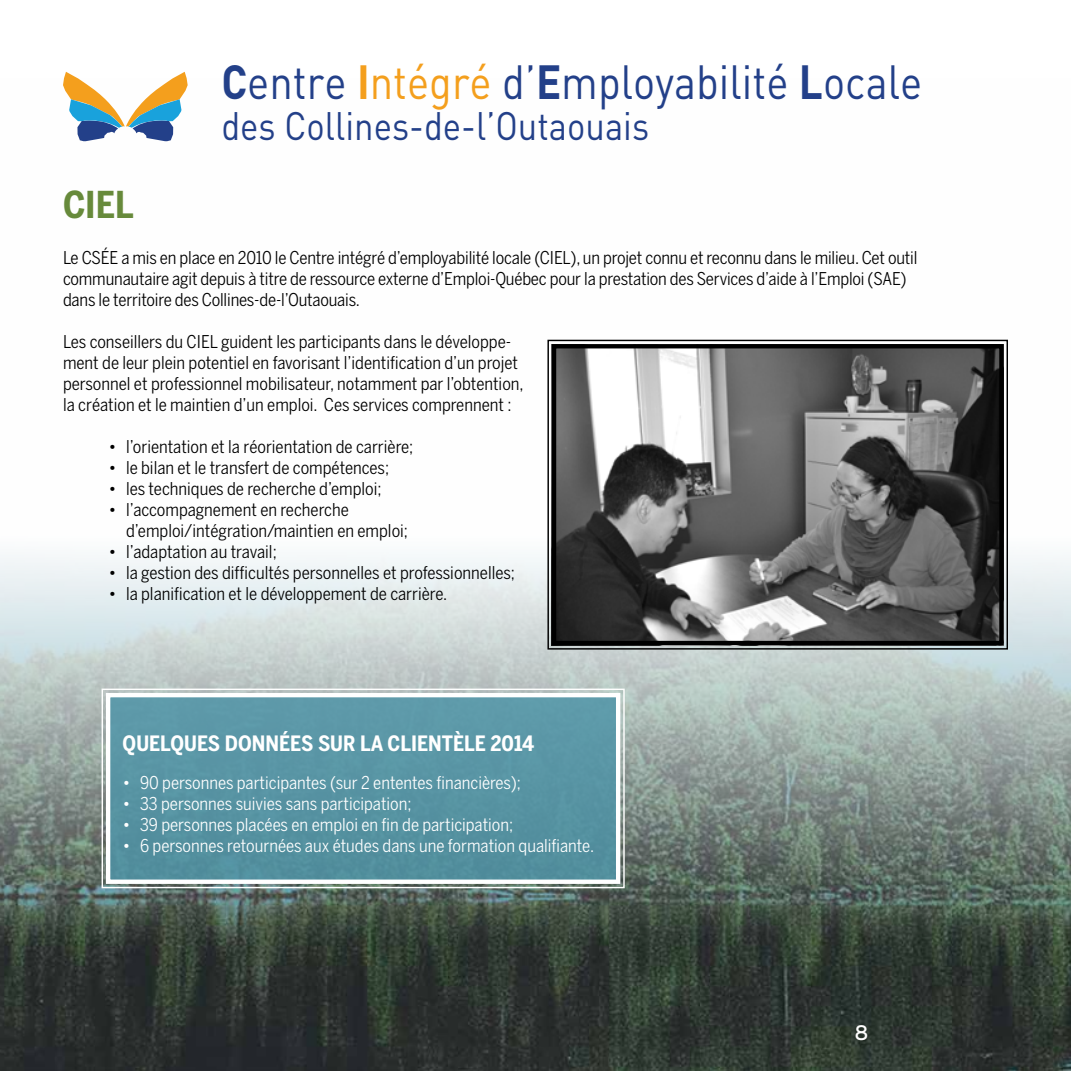
<style>
.page{position:relative;width:1071px;height:1071px;background:#fff}
.page>*{position:absolute;margin:0;border:0;box-sizing:border-box;transform-origin:0 0}
.t1{font:47.43px "DIN";color:#234089;scale:.88 1}
.t2{font:39.2px "DIN";color:#234089;scale:.88 1}
.t3{font:700 36.75px "Benton Sans Cond";color:#678a3b}
.t4{font:700 21px "Benton Sans Cond";color:#fff}
.t5{font:21px "Interstate";color:#fff}
.t6{font:17.5px/21px "Benton Sans Cond";color:#000}
.t7{font:17.5px "Benton Sans Cond";color:#fff}
.s1{font-weight:700}
.s2{font-weight:700;color:#f49f1d}
.s3{color:#f49f1d}
</style>
<div class="page">
<img style="left:0;top:141px;width:1071px;height:930px">
<svg style="left:63px;top:72px;width:125px;height:69px"></svg>
<svg style="left:547px;top:339px;width:462px;height:311px"></svg>
<div style="left:552px;top:344px;width:452px;height:301px;border:4px solid #000"></div>
<svg style="left:101px;top:688px;width:524px;height:201px"></svg>
<div style="left:106px;top:693px;width:514px;height:191px;border:4px solid #fff"></div>
<h1 class="t1" style="left:221px;top:53px;width:798px"><span class="s1">C</span>entre <span class="s2">I</span><span class="s3">ntégré</span> d’<span class="s1">E</span>mployabilité <span class="s1">L</span>ocale</h1>
<h2 class="t2" style="left:221px;top:102px;width:488px">des Collines-de-l’Outaouais</h2>
<h3 class="t3" style="left:63px;top:183px;width:19px">CIEL</h3>
<p class="t6" style="left:63px;top:247px;width:856px">Le CSÉE a mis en place en 2010 le Centre intégré d’employabilité locale (CIEL), un projet connu et reconnu dans le milieu. Cet outil communautaire agit depuis à titre de ressource externe d’Emploi-Québec pour la prestation des Services d’aide à l’Emploi (SAE) dans le territoire des Collines-de-l’Outaouais.</p>
<p class="t6" style="left:63px;top:331px;width:462px">Les conseillers du CIEL guident les participants dans le développe&shy;ment de leur plein potentiel en favorisant l’identification d’un projet personnel et professionnel mobilisateur, notamment par l’obtention, la création et le maintien d’un emploi. Ces services comprennent :</p>
<p class="t6" style="left:108px;top:436px;width:306px">• l’orientation et la réorientation de carrière;</p>
<p class="t6" style="left:108px;top:457px;width:282px">• le bilan et le transfert de compétences;</p>
<p class="t6" style="left:108px;top:478px;width:275px">• les techniques de recherche d’emploi;</p>
<p class="t6" style="left:126px;top:499px;width:284px;text-indent:-18px">• l’accompagnement en recherche d’emploi/intégration/maintien en emploi;</p>
<p class="t6" style="left:108px;top:541px;width:170px">• l’adaptation au travail;</p>
<p class="t6" style="left:108px;top:562px;width:408px">• la gestion des difficultés personnelles et professionnelles;</p>
<p class="t6" style="left:108px;top:583px;width:340px">• la planification et le développement de carrière.</p>
<p class="t4" style="left:123px;top:731px;width:413px">QUELQUES DONNÉES SUR LA CLIENTÈLE 2014</p>
<p class="t7" style="left:123px;top:772px;width:400px">• 90 personnes participantes (sur 2 ententes financières);</p>
<p class="t7" style="left:123px;top:793px;width:290px">• 33 personnes suivies sans participation;</p>
<p class="t7" style="left:123px;top:814px;width:392px">• 39 personnes placées en emploi en fin de participation;</p>
<p class="t7" style="left:123px;top:835px;width:473px">• 6 personnes retournées aux études dans une formation qualifiante.</p>
<p class="t5" style="left:854px;top:1021px;width:16px">8</p>
</div>
